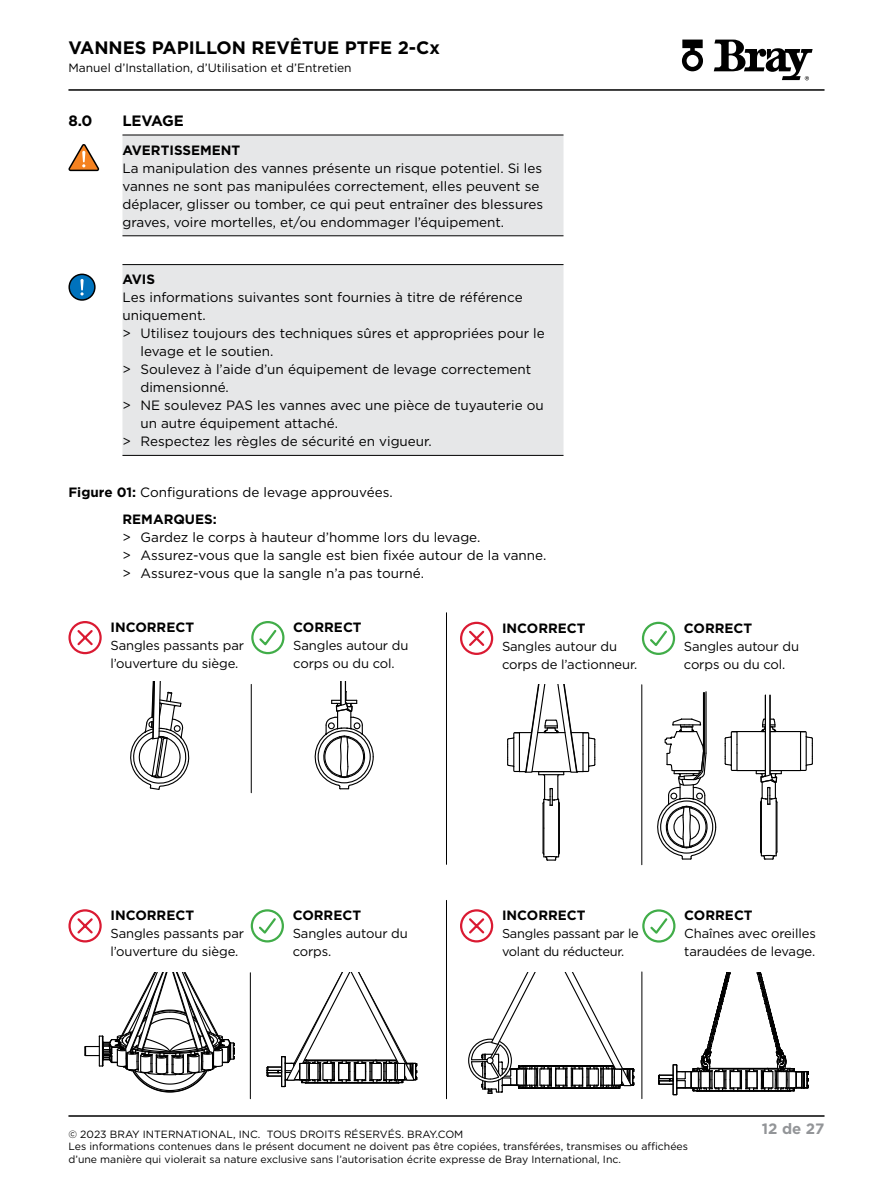
<style>
.page{position:relative;width:893px;height:1188px;background:#fff}
.page>*{position:absolute;margin:0;border:0;box-sizing:border-box;transform-origin:0 0}
.t1{font:700 18px "Gotham";color:#000}
.t2{font:700 15px "Gotham";letter-spacing:-.01em;color:#000}
.t3{font:700 15px "Gotham";color:#939598}
.t4{font:13.5px/18px "Gotham";color:#000}
.t5{font:700 13.5px "Gotham";color:#000}
.t6{font:13.05px/18px "Gotham";letter-spacing:-.01em;color:#000}
.t7{font:12.9px/18px "Gotham";letter-spacing:-.02em;color:#000}
.t8{font:12px "Gotham";color:#000}
.t9{font:10.5px/12.6px "Gotham";color:#000}
.s1{font-weight:700}
</style>
<div class="page">
<svg style="left:314px;top:681px;width:60px;height:109px"></svg>
<svg style="left:130px;top:681px;width:60px;height:109px"></svg>
<hr style="left:737px;top:770px;width:63px;height:1px;background:#000">
<hr style="left:737px;top:731px;width:63px;height:1px;background:#000">
<svg style="left:724px;top:731px;width:14px;height:41px"></svg>
<svg style="left:799px;top:731px;width:14px;height:41px"></svg>
<svg style="left:756px;top:694px;width:26px;height:166px"></svg>
<svg style="left:657px;top:691px;width:60px;height:169px"></svg>
<svg style="left:507px;top:684px;width:89px;height:177px"></svg>
<hr style="left:68px;top:89px;width:756px;height:2px;background:#000">
<svg style="left:714px;top:40px;width:99px;height:40px"></svg>
<svg style="left:682px;top:40px;width:21px;height:31px"></svg>
<hr style="left:68px;top:1115px;width:756px;height:2px;background:#000">
<svg style="left:122px;top:136px;width:441px;height:319px;background:#e7e8e9"></svg>
<hr style="left:122px;top:135px;width:441px;height:1px;background:#000">
<hr style="left:122px;top:235px;width:441px;height:1px;background:#000">
<hr style="left:122px;top:264px;width:441px;height:1px;background:#000">
<hr style="left:122px;top:455px;width:441px;height:1px;background:#000">
<svg style="left:68px;top:144px;width:31px;height:27px"></svg>
<div style="left:69px;top:274px;width:26px;height:26px;background:#0072bc;border-radius:50%"></div>
<div style="left:68px;top:274px;width:28px;height:27px;border:2px solid #000;border-radius:50%"></div>
<svg style="left:80px;top:279px;width:4px;height:17px"></svg>
<div style="left:68px;top:621px;width:34px;height:33px;border:2px solid #da1a32;border-radius:50%"></div>
<svg style="left:77px;top:630px;width:16px;height:16px"></svg>
<div style="left:251px;top:621px;width:33px;height:33px;border:2px solid #41ad49;border-radius:50%"></div>
<svg style="left:257px;top:630px;width:20px;height:18px"></svg>
<div style="left:460px;top:622px;width:33px;height:33px;border:2px solid #da1a32;border-radius:50%"></div>
<svg style="left:469px;top:630px;width:16px;height:16px"></svg>
<div style="left:642px;top:622px;width:33px;height:33px;border:2px solid #41ad49;border-radius:50%"></div>
<svg style="left:650px;top:630px;width:17px;height:16px"></svg>
<div style="left:68px;top:909px;width:34px;height:34px;border:2px solid #da1a32;border-radius:50%"></div>
<svg style="left:75px;top:915px;width:161px;height:202px"></svg>
<div style="left:251px;top:909px;width:33px;height:34px;border:2px solid #41ad49;border-radius:50%"></div>
<svg style="left:257px;top:916px;width:161px;height:201px"></svg>
<div style="left:460px;top:909px;width:33px;height:34px;border:2px solid #da1a32;border-radius:50%"></div>
<svg style="left:467px;top:916px;width:168px;height:201px"></svg>
<div style="left:642px;top:909px;width:33px;height:34px;border:2px solid #41ad49;border-radius:50%"></div>
<svg style="left:648px;top:916px;width:161px;height:201px"></svg>
<hr style="left:251px;top:684px;width:1px;height:109px;background:#000">
<hr style="left:446px;top:613px;width:1px;height:251px;background:#000">
<hr style="left:641px;top:685px;width:1px;height:180px;background:#000">
<hr style="left:250px;top:973px;width:1px;height:126px;background:#000">
<hr style="left:446px;top:900px;width:1px;height:199px;background:#000">
<hr style="left:641px;top:972px;width:1px;height:127px;background:#000">
<h1 class="t1" style="left:68px;top:36px;width:373px">VANNES PAPILLON REVÊTUE PTFE 2-Cx</h1>
<p class="t8" style="left:68px;top:60px;width:285px">Manuel d’Installation, d’Utilisation et d’Entretien</p>
<p class="t2" style="left:68px;top:111px;width:26px">8.0</p>
<p class="t2" style="left:122px;top:111px;width:63px">LEVAGE</p>
<p class="t5" style="left:122px;top:141px;width:119px">AVERTISSEMENT</p>
<p class="t4" style="left:122px;top:159px;width:422px">La manipulation des vannes présente un risque potentiel. Si les vannes ne sont pas manipulées correctement, elles peuvent se déplacer, glisser ou tomber, ce qui peut entraîner des blessures graves, voire mortelles, et/ou endommager l’équipement.</p>
<p class="t5" style="left:122px;top:271px;width:34px">AVIS</p>
<p class="t4" style="left:122px;top:288px;width:402px">Les informations suivantes sont fournies à titre de référence</p>
<p class="t4" style="left:122px;top:306px;width:85px">uniquement.</p>
<p class="t4" style="left:122px;top:324px;width:424px">&gt; Utilisez toujours des techniques sûres et appropriées pour le</p>
<p class="t4" style="left:140px;top:342px;width:135px">levage et le soutien.</p>
<p class="t4" style="left:122px;top:360px;width:410px">&gt; Soulevez à l’aide d’un équipement de levage correctement</p>
<p class="t4" style="left:140px;top:378px;width:90px">dimensionné.</p>
<p class="t4" style="left:122px;top:396px;width:423px">&gt; NE soulevez PAS les vannes avec une pièce de tuyauterie ou</p>
<p class="t4" style="left:140px;top:414px;width:199px">un autre équipement attaché.</p>
<p class="t4" style="left:122px;top:432px;width:311px">&gt; Respectez les règles de sécurité en vigueur.</p>
<p class="t4" style="left:122px;top:478px;width:272px;line-height:27px;text-indent:-54px"><span class="s1">Figure 01:</span> Configurations de levage approuvées.<br><span class="s1">REMARQUES:</span></p>
<p class="t4" style="left:122px;top:528px;width:425px">&gt; Gardez le corps à hauteur d’homme lors du levage.<br>&gt; Assurez-vous que la sangle est bien fixée autour de la vanne. &gt; Assurez-vous que la sangle n’a pas tourné.</p>
<p class="t5" style="left:110px;top:618px;width:85px">INCORRECT</p>
<p class="t6" style="left:110px;top:636px;width:135px">Sangles passants par l’ouverture du siège.</p>
<p class="t5" style="left:293px;top:618px;width:70px">CORRECT</p>
<p class="t6" style="left:293px;top:636px;width:117px">Sangles autour du corps ou du col.</p>
<p class="t5" style="left:502px;top:619px;width:85px">INCORRECT</p>
<p class="t6" style="left:502px;top:637px;width:137px">Sangles autour du corps de l’actionneur.</p>
<p class="t5" style="left:684px;top:619px;width:70px">CORRECT</p>
<p class="t6" style="left:684px;top:637px;width:117px">Sangles autour du corps ou du col.</p>
<p class="t5" style="left:110px;top:906px;width:85px">INCORRECT</p>
<p class="t6" style="left:110px;top:924px;width:135px">Sangles passants par l’ouverture du siège.</p>
<p class="t5" style="left:293px;top:906px;width:70px">CORRECT</p>
<p class="t6" style="left:293px;top:924px;width:117px">Sangles autour du corps.</p>
<p class="t5" style="left:502px;top:906px;width:85px">INCORRECT</p>
<p class="t7" style="left:502px;top:924px;width:138px">Sangles passant par le volant du réducteur.</p>
<p class="t5" style="left:684px;top:906px;width:70px">CORRECT</p>
<p class="t6" style="left:684px;top:924px;width:133px">Chaînes avec oreilles taraudées de levage.</p>
<p class="t9" style="left:68px;top:1127px;width:621px">© 2023 BRAY INTERNATIONAL, INC. TOUS DROITS RÉSERVÉS. BRAY.COM<br>Les informations contenues dans le présent document ne doivent pas être copiées, transférées, transmises ou affichées d’une manière qui violerait sa nature exclusive sans l’autorisation écrite expresse de Bray International, Inc.</p>
<p class="t3" style="left:762px;top:1119px;width:64px">12 de 27</p>
</div>
